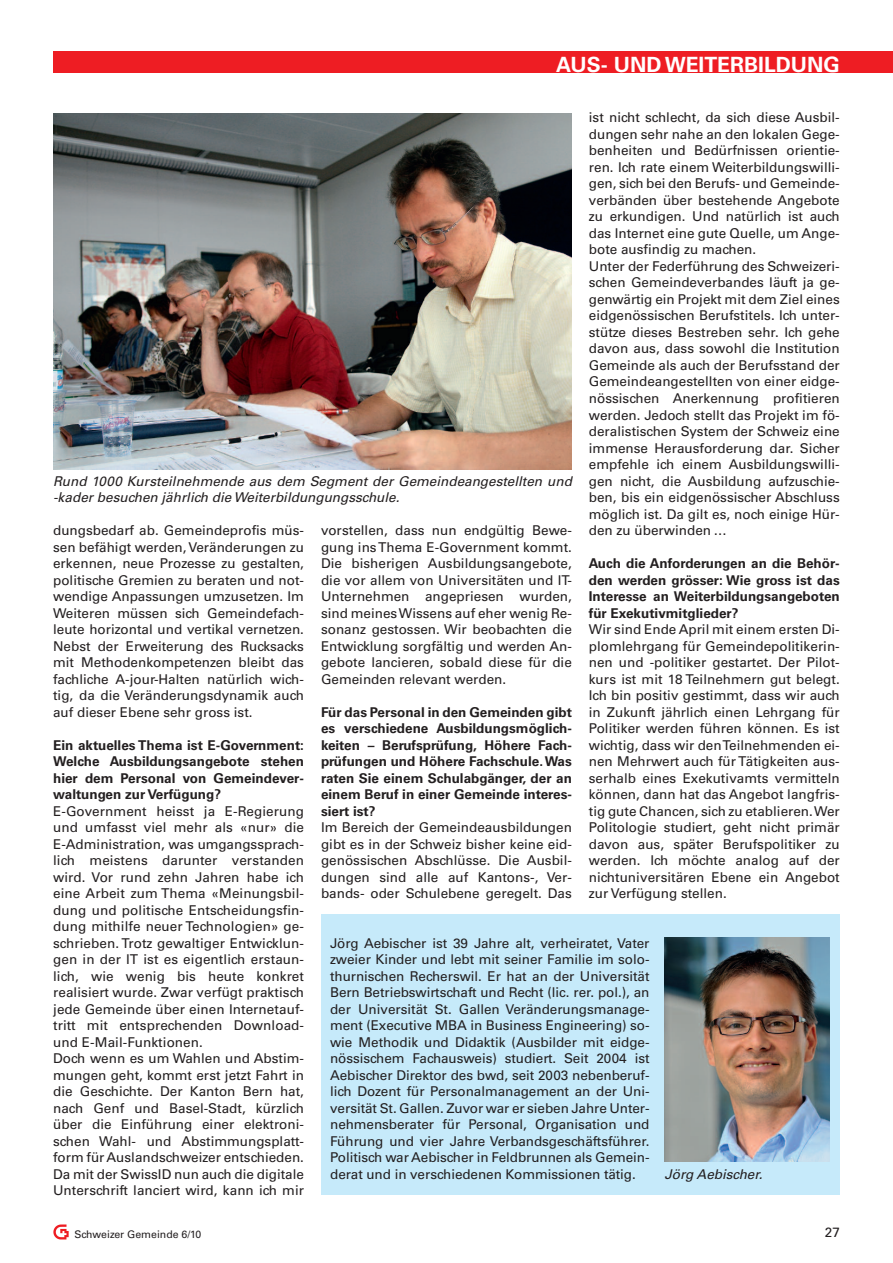
<style>
.page{position:relative;width:893px;height:1263px;background:#fff}
.page>*{position:absolute;margin:0;border:0;box-sizing:border-box;transform-origin:0 0}
.t1{font:700 21px "Univers LT Std";color:#fff}
.t2{font:13.5px/16.5px "Univers LT Std";color:#231f20;text-align:justify}
.t3{font:700 13.5px/16.5px "Univers LT Std";color:#231f20;text-align:justify}
.t4{font:italic 13.5px/16.5px "Univers LT Std";color:#231f20}
.t5{font:10.5px "Univers LT Std";color:#231f20}
</style>
<div class="page">
<div style="left:53px;top:51px;width:840px;height:21px;background:#ee1d23"></div>
<img style="left:53px;top:1224px;width:16px;height:16px">
<div style="left:321px;top:915px;width:519px;height:280px;background:#c6eafa"></div>
<img style="left:664px;top:937px;width:166px;height:225px">
<img style="left:53px;top:113px;width:519px;height:356px">
<h1 class="t1" style="left:556px;top:57px;width:285px">AUS- UNDWEITERBILDUNG</h1>
<p class="t2" style="left:589px;top:111px;width:252px;text-align:left">ist nicht schlecht, da sich diese Ausbil&shy;dungen sehr nahe an den lokalen Gege&shy;benheiten und Bedürfnissen orientie&shy;ren. Ich rate einem Weiterbildungswilli&shy;gen, sich bei den Berufs- und Gemeinde&shy;verbänden über bestehende Angebote zu erkundigen. Und natürlich ist auch das Internet eine gute Quelle, um Ange&shy;bote ausfindig zu machen.<br>Unter der Federführung des Schweizeri&shy;schen Gemeindeverbandes läuft ja ge&shy;genwärtig ein Projekt mit dem Ziel eines eidgenössischen Berufstitels. Ich unter&shy;stütze dieses Bestreben sehr. Ich gehe davon aus, dass sowohl die Institution Gemeinde als auch der Berufsstand der Gemeindeangestellten von einer eidge&shy;nössischen Anerkennung profitieren werden. Jedoch stellt das Projekt im fö&shy;deralistischen System der Schweiz eine immense Herausforderung dar. Sicher empfehle ich einem Ausbildungswilli&shy;gen nicht, die Ausbildung aufzuschie&shy;ben, bis ein eidgenössischer Abschluss möglich ist. Da gilt es, noch einige Hür&shy;den zu überwinden …</p>
<p class="t3" style="left:589px;top:556px;width:252px">Auch die Anforderungen an die Behör&shy;den werden grösser: Wie gross ist das Interesse an Weiterbildungsangeboten für Exekutivmitglieder?</p>
<p class="t2" style="left:589px;top:622px;width:252px">Wir sind Ende April mit einem ersten Di&shy;plomlehrgang für Gemeindepolitikerin&shy;nen und -politiker gestartet. Der Pilot&shy;kurs ist mit 18 Teilnehmern gut belegt.<br>Ich bin positiv gestimmt, dass wir auch in Zukunft jährlich einen Lehrgang für Politiker werden führen können. Es ist wichtig, dass wir denTeilnehmenden ei&shy;nen Mehrwert auch fürTätigkeiten aus&shy;serhalb eines Exekutivamts vermitteln können, dann hat das Angebot langfris&shy;tig gute Chancen, sich zu etablieren.Wer Politologie studiert, geht nicht primär davon aus, später Berufspolitiker zu werden. Ich möchte analog auf der nichtuniversitären Ebene ein Angebot zur Verfügung stellen.</p>
<p class="t4" style="left:53px;top:474px;width:520px">Rund 1000 Kursteilnehmende aus dem Segment der Gemeindeangestellten und -kader besuchen jährlich die Weiterbildungungsschule.</p>
<p class="t2" style="left:53px;top:523px;width:252px">dungsbedarf ab. Gemeindeprofis müs&shy;sen befähigt werden,Veränderungen zu erkennen, neue Prozesse zu gestalten, politische Gremien zu beraten und not&shy;wendige Anpassungen umzusetzen. Im Weiteren müssen sich Gemeindefach&shy;leute horizontal und vertikal vernetzen.<br>Nebst der Erweiterung des Rucksacks mit Methodenkompetenzen bleibt das fachliche A-jour-Halten natürlich wich&shy;tig, da die Veränderungsdynamik auch auf dieser Ebene sehr gross ist.</p>
<p class="t3" style="left:53px;top:738px;width:252px">Ein aktuelles Thema ist E-Government:<br>Welche Ausbildungsangebote stehen hier dem Personal von Gemeindever&shy;waltungen zur Verfügung?</p>
<p class="t2" style="left:53px;top:804px;width:252px;text-align:left">E-Government heisst ja E-Regierung und umfasst viel mehr als «nur» die E-Administration, was umgangssprach&shy;lich meistens darunter verstanden wird. Vor rund zehn Jahren habe ich eine Arbeit zum Thema «Meinungsbil&shy;dung und politische Entscheidungsfin&shy;dung mithilfe neuer Technologien» ge&shy;schrieben. Trotz gewaltiger Entwicklun&shy;gen in der IT ist es eigentlich erstaun&shy;lich, wie wenig bis heute konkret realisiert wurde. Zwar verfügt praktisch jede Gemeinde über einen Internetauf&shy;tritt mit entsprechenden Download&shy;und E-Mail-Funktionen.<br>Doch wenn es um Wahlen und Abstim&shy;mungen geht, kommt erst jetzt Fahrt in die Geschichte. Der Kanton Bern hat, nach Genf und Basel-Stadt, kürzlich über die Einführung einer elektroni&shy;schen Wahl- und Abstimmungsplatt&shy;form für Auslandschweizer entschieden.<br>Da mit der SwissID nun auch die digitale Unterschrift lanciert wird, kann ich mir</p>
<p class="t2" style="left:321px;top:523px;width:252px">vorstellen, dass nun endgültig Bewe&shy;gung insThema E-Government kommt.<br>Die bisherigen Ausbildungsangebote, die vor allem von Universitäten und IT-Unternehmen angepriesen wurden, sind meinesWissens auf eher wenig Re&shy;sonanz gestossen. Wir beobachten die Entwicklung sorgfältig und werden An&shy;gebote lancieren, sobald diese für die Gemeinden relevant werden.</p>
<p class="t3" style="left:321px;top:705px;width:252px">Für das Personal in den Gemeinden gibt es verschiedene Ausbildungsmöglich&shy;keiten – Berufsprüfung, Höhere Fach&shy;prüfungen und Höhere Fachschule.Was raten Sie einem Schulabgänger, der an einem Beruf in einer Gemeinde interes&shy;siert ist?</p>
<p class="t2" style="left:321px;top:820px;width:252px">Im Bereich der Gemeindeausbildungen gibt es in der Schweiz bisher keine eid&shy;genössischen Abschlüsse. Die Ausbil&shy;dungen sind alle auf Kantons-, Ver&shy;bands- oder Schulebene geregelt. Das</p>
<p class="t2" style="left:330px;top:936px;width:321px">Jörg Aebischer ist 39 Jahre alt, verheiratet, Vater zweier Kinder und lebt mit seiner Familie im solo&shy;thurnischen Recherswil. Er hat an der Universität Bern Betriebswirtschaft und Recht (lic. rer. pol.), an der Universität St. Gallen Veränderungsmanage&shy;ment (Executive MBA in Business Engineering) so&shy;wie Methodik und Didaktik (Ausbilder mit eidge&shy;nössischem Fachausweis) studiert. Seit 2004 ist Aebischer Direktor des bwd, seit 2003 nebenberuf&shy;lich Dozent für Personalmanagement an der Uni&shy;versität St. Gallen. Zuvor war er sieben Jahre Unter&shy;nehmensberater für Personal, Organisation und Führung und vier Jahre Verbandsgeschäftsführer.<br>Politisch war Aebischer in Feldbrunnen als Gemein&shy;derat und in verschiedenen Kommissionen tätig.</p>
<p class="t4" style="left:665px;top:1167px;width:100px">Jörg Aebischer.</p>
<p class="t5" style="left:75px;top:1230px;width:128px">Schweizer Gemeinde 6/10</p>
<p class="t2" style="left:825px;top:1225px;width:17px">27</p>
</div>
